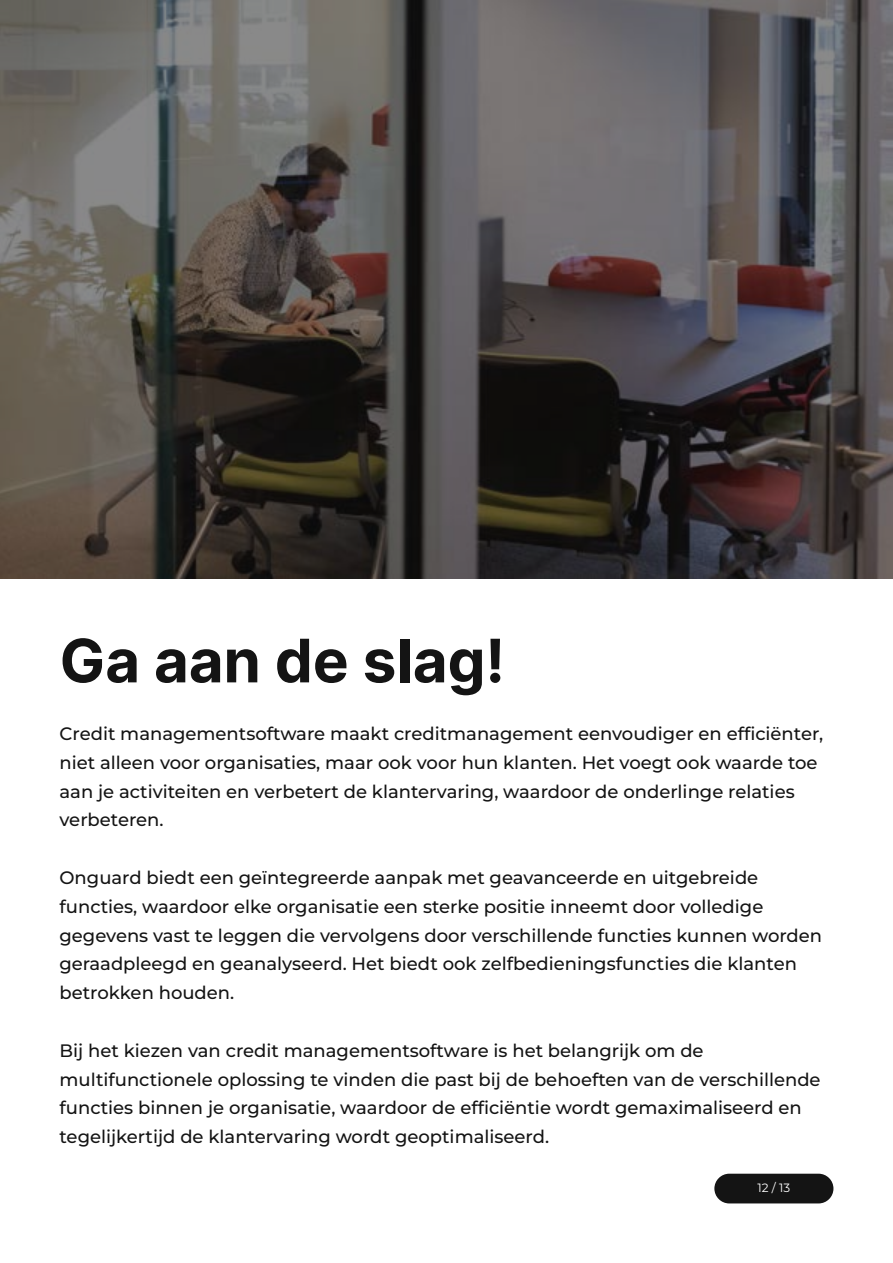
<style>
.page{position:relative;width:893px;height:1263px;background:#fff}
.page>*{position:absolute;margin:0;border:0;box-sizing:border-box;transform-origin:0 0}
.t1{font:60px "Inter";color:#141414}
.t2{font:100 18px/28.8px "Montserrat";color:#141414}
.t3{font:100 12px "Montserrat";color:#fff}
</style>
<div class="page">
<svg style="left:0;top:0;width:893px;height:578px;background:#514c4b"></svg>
<div style="left:714px;top:1174px;width:119px;height:29px;background:#141414;border-radius:15px"></div>
<h1 class="t1" style="left:60px;top:617px;width:447px">Ga aan de slag!</h1>
<p class="t2" style="left:60px;top:719px;width:765px">Credit managementsoftware maakt creditmanagement eenvoudiger en efficiënter, niet alleen voor organisaties, maar ook voor hun klanten. Het voegt ook waarde toe aan je activiteiten en verbetert de klantervaring, waardoor de onderlinge relaties verbeteren.</p>
<p class="t2" style="left:60px;top:863px;width:764px">Onguard biedt een geïntegreerde aanpak met geavanceerde en uitgebreide functies, waardoor elke organisatie een sterke positie inneemt door volledige gegevens vast te leggen die vervolgens door verschillende functies kunnen worden geraadpleegd en geanalyseerd. Het biedt ook zelfbedieningsfuncties die klanten betrokken houden.</p>
<p class="t2" style="left:60px;top:1035px;width:763px">Bij het kiezen van credit managementsoftware is het belangrijk om de multifunctionele oplossing te vinden die past bij de behoeften van de verschillende functies binnen je organisatie, waardoor de efficiëntie wordt gemaximaliseerd en tegelijkertijd de klantervaring wordt geoptimaliseerd.</p>
<p class="t3" style="left:758px;top:1180px;width:34px">12 / 13</p>
</div>
